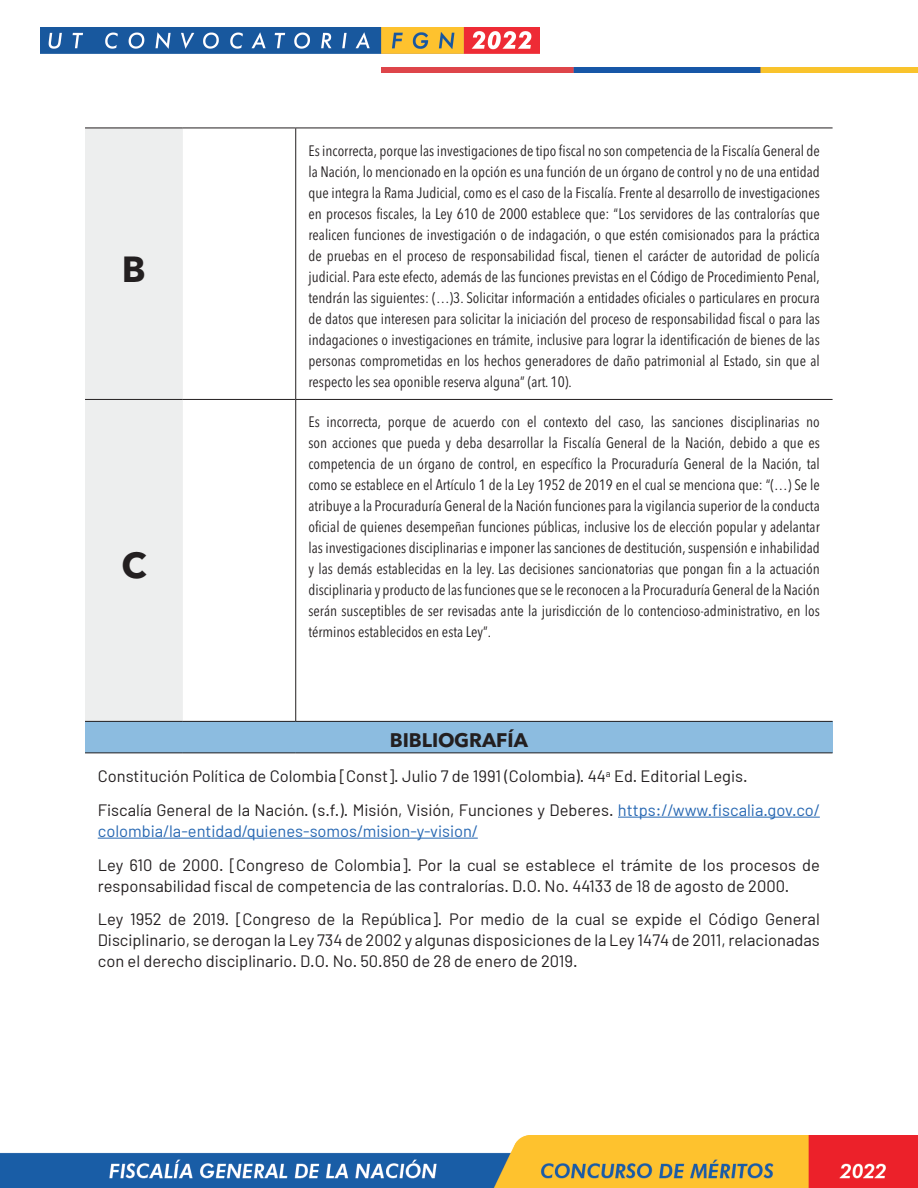
<style>
.page{position:relative;width:918px;height:1188px;background:#fff}
.page>*{position:absolute;margin:0;border:0;box-sizing:border-box;transform-origin:0 0}
.t1{font:700 36px "Avenir Next LT Pro";color:#231f20}
.t2{font:700 19.5px "Avenir Next LT Pro";color:#231f20}
.t3{font:16.5px/21px "Barlow";color:#231f20}
.t4{font:16.5px "Barlow";color:#2667b2}
.t5{font:condensed 15px/21px "Avenir Next";color:#231f20;text-align:justify}
.s1{color:#2667b2}
</style>
<div class="page">
<img style="left:40px;top:27px;width:500px;height:26px">
<img style="left:382px;top:68px;width:536px;height:5px">
<img style="left:0;top:1136px;width:918px;height:52px">
<div style="left:85px;top:129px;width:98px;height:592px;background:#edeeee"></div>
<div style="left:85px;top:721px;width:748px;height:32px;background:#8cbce0"></div>
<hr style="left:85px;top:128px;width:98px;height:1px;background:#231f20">
<hr style="left:183px;top:128px;width:113px;height:1px;background:#231f20">
<hr style="left:295px;top:128px;width:1px;height:271px;background:#231f20">
<hr style="left:85px;top:399px;width:98px;height:1px;background:#231f20">
<hr style="left:183px;top:399px;width:113px;height:1px;background:#231f20">
<hr style="left:295px;top:400px;width:1px;height:321px;background:#231f20">
<hr style="left:296px;top:128px;width:537px;height:1px;background:#231f20">
<hr style="left:296px;top:399px;width:537px;height:1px;background:#231f20">
<hr style="left:85px;top:721px;width:98px;height:1px;background:#231f20">
<hr style="left:183px;top:721px;width:113px;height:1px;background:#231f20">
<hr style="left:296px;top:721px;width:537px;height:1px;background:#231f20">
<hr style="left:85px;top:753px;width:98px;height:1px;background:#231f20">
<hr style="left:183px;top:753px;width:113px;height:1px;background:#231f20">
<hr style="left:296px;top:753px;width:537px;height:1px;background:#231f20">
<hr style="left:618px;top:817px;width:202px;height:1px;background:#2667b2">
<hr style="left:98px;top:838px;width:380px;height:1px;background:#2667b2">
<h1 class="t1" style="left:122px;top:238px;width:25px">B</h1>
<h1 class="t1" style="left:121px;top:535px;width:27px">C</h1>
<p class="t5" style="left:308px;top:140px;width:513px">Es incorrecta, porque las investigaciones de tipo fiscal no son competencia de la Fiscalía General de la Nación, lo mencionado en la opción es una función de un órgano de control y no de una entidad que integra la Rama Judicial, como es el caso de la Fiscalía. Frente al desarrollo de investigaciones en procesos fiscales, la Ley 610 de 2000 establece que: “Los servidores de las contralorías que realicen funciones de investigación o de indagación, o que estén comisionados para la práctica de pruebas en el proceso de responsabilidad fiscal, tienen el carácter de autoridad de policía judicial. Para este efecto, además de las funciones previstas en el Código de Procedimiento Penal, tendrán las siguientes: (…)3. Solicitar información a entidades oficiales o particulares en procura de datos que interesen para solicitar la iniciación del proceso de responsabilidad fiscal o para las indagaciones o investigaciones en trámite, inclusive para lograr la identificación de bienes de las personas comprometidas en los hechos generadores de daño patrimonial al Estado, sin que al respecto les sea oponible reserva alguna” (art. 10).</p>
<p class="t5" style="left:308px;top:411px;width:513px">Es incorrecta, porque de acuerdo con el contexto del caso, las sanciones disciplinarias no son acciones que pueda y deba desarrollar la Fiscalía General de la Nación, debido a que es competencia de un órgano de control, en específico la Procuraduría General de la Nación, tal como se establece en el Artículo 1 de la Ley 1952 de 2019 en el cual se menciona que: “(…) Se le atribuye a la Procuraduría General de la Nación funciones para la vigilancia superior de la conducta oficial de quienes desempeñan funciones públicas, inclusive los de elección popular y adelantar las investigaciones disciplinarias e imponer las sanciones de destitución, suspensión e inhabilidad y las demás establecidas en la ley. Las decisiones sancionatorias que pongan fin a la actuación disciplinaria y producto de las funciones que se le reconocen a la Procuraduría General de la Nación serán susceptibles de ser revisadas ante la jurisdicción de lo contencioso-administrativo, en los términos establecidos en esta Ley”.</p>
<h2 class="t2" style="left:390px;top:723px;width:140px">BIBLIOGRAFÍA</h2>
<p class="t3" style="left:98px;top:759px;width:723px;line-height:33.8px">Constitución Política de Colombia [Const]. Julio 7 de 1991 (Colombia). 44<sup>a</sup> Ed. Editorial Legis.<br>Fiscalía General de la Nación. (s.f.). Misión, Visión, Funciones y Deberes. <span class="s1">https://www.fiscalia.gov.co/</span></p>
<p class="t4" style="left:98px;top:821px;width:382px">colombia/la-entidad/quienes-somos/mision-y-vision/</p>
<p class="t3" style="left:98px;top:854px;width:724px">Ley 610 de 2000. [Congreso de Colombia]. Por la cual se establece el trámite de los procesos de responsabilidad fiscal de competencia de las contralorías. D.O. No. 44133 de 18 de agosto de 2000.</p>
<p class="t3" style="left:98px;top:909px;width:724px;text-align:justify">Ley 1952 de 2019. [Congreso de la República]. Por medio de la cual se expide el Código General Disciplinario, se derogan la Ley 734 de 2002 y algunas disposiciones de la Ley 1474 de 2011, relacionadas con el derecho disciplinario. D.O. No. 50.850 de 28 de enero de 2019.</p>
</div>
